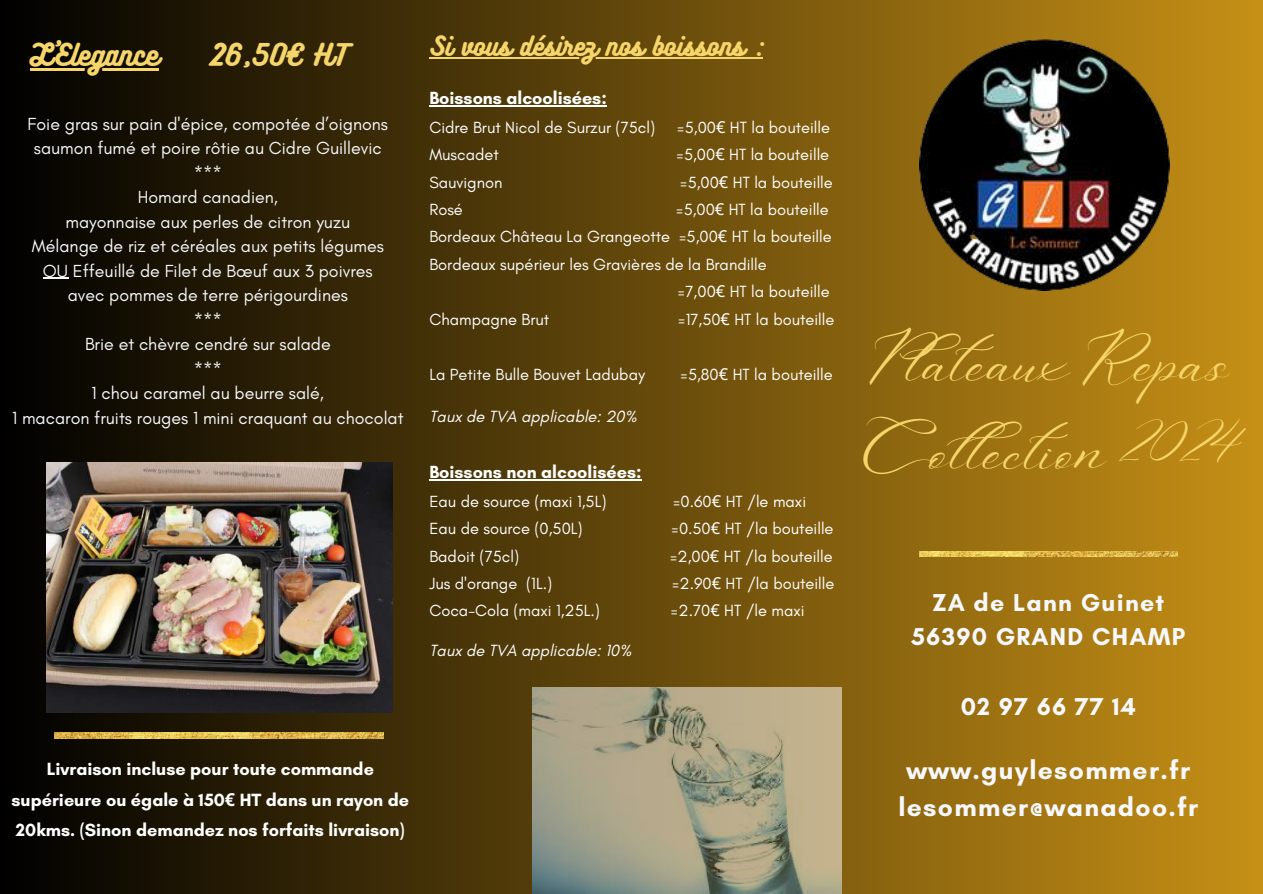
<style>
.page{position:relative;width:1263px;height:894px;background:#fff}
.page>*{position:absolute;margin:0;border:0;box-sizing:border-box;transform-origin:0 0}
.t1{font:34.95px "Aniyah";color:#f6d66a}
.t2{font:27px "Bukhari Script";color:#f6d66a}
.t3{font:700 26.4px/36px "Glacial Indifference";letter-spacing:.05em;color:#f6f8fc;text-align:center}
.t4{font:700 24.9px/34.8px "Glacial Indifference";letter-spacing:.05em;color:#f6f8fc;text-align:center}
.t5{font:23.85px "Bukhari Script";color:#f6d66a}
.t6{font:700 18px/30.3px "Glacial Indifference";color:#fff;text-align:center}
.t7{font:17.85px/24.5px "Glacial Indifference";color:#f6f8fc;text-align:center}
.t8{font:16.5px "Glacial Indifference";color:#fff}
.t9{font:italic 16.5px "Glacial Indifference";color:#fff}
.s1{font-family:"Noto Sans"}
</style>
<div class="page">
<div style="left:0;top:0;width:1263px;height:893px;background:linear-gradient(to right,#010101,#c69016)"></div>
<img style="left:919px;top:551px;width:259px;height:5px">
<img style="left:54px;top:732px;width:330px;height:6px">
<img style="left:919px;top:39px;width:251px;height:251px">
<svg style="left:43px;top:278px;width:25px;height:1px"></svg>
<img style="left:47px;top:462px;width:345px;height:249px">
<img style="left:532px;top:687px;width:309px;height:206px">
<hr style="left:429px;top:57px;width:334px;height:2px;background:#f6d66a">
<hr style="left:429px;top:105px;width:178px;height:1px;background:#fff">
<hr style="left:429px;top:479px;width:213px;height:1px;background:#fff">
<hr style="left:30px;top:69px;width:129px;height:2px;background:#f6d66a">
<h2 class="t2" style="left:30px;top:37px;width:130px">L'Elegance</h2>
<h2 class="t2" style="left:210px;top:37px;width:141px">26,50€ HT</h2>
<p class="t7" style="left:12px;top:111px;width:393px">Foie gras sur pain d'épice, compotée d’oignons saumon fumé et poire rôtie au Cidre Guillevic<br>***<br>Homard canadien,<br>mayonnaise aux perles de citron yuzu<br>Mélange de riz et céréales aux petits légumes<br>OU Effeuillé de Filet de Bœuf aux 3 poivres<br>avec pommes de terre périgourdines<br>***<br>Brie et chèvre cendré sur salade<br>***<br>1 chou caramel au beurre salé,<br>1 macaron fruits rouges 1 mini craquant au chocolat</p>
<h3 class="t5" style="left:429px;top:30px;width:335px">Si vous désirez nos boissons :</h3>
<p class="t6" style="left:429px;top:82px;width:179px">Boissons alcoolisées:</p>
<p class="t8" style="left:429px;top:117px;width:227px">Cidre Brut Nicol de Surzur (75cl)</p>
<p class="t8" style="left:677px;top:117px;width:154px">=5,00<span class="s1">€</span> HT la bouteille</p>
<p class="t8" style="left:429px;top:144px;width:71px">Muscadet</p>
<p class="t8" style="left:676px;top:144px;width:154px">=5,00<span class="s1">€</span> HT la bouteille</p>
<p class="t8" style="left:429px;top:172px;width:75px">Sauvignon</p>
<p class="t8" style="left:680px;top:172px;width:154px">=5,00<span class="s1">€</span> HT la bouteille</p>
<p class="t8" style="left:429px;top:199px;width:35px">Rosé</p>
<p class="t8" style="left:676px;top:199px;width:154px">=5,00<span class="s1">€</span> HT la bouteille</p>
<p class="t8" style="left:429px;top:227px;width:404px">Bordeaux Château La Grangeotte =5,00<span class="s1">€</span> HT la bouteille</p>
<p class="t8" style="left:429px;top:254px;width:339px">Bordeaux supérieur les Gravières de la Brandille</p>
<p class="t8" style="left:678px;top:281px;width:153px">=7,00<span class="s1">€</span> HT la bouteille</p>
<p class="t8" style="left:429px;top:309px;width:121px">Champagne Brut</p>
<p class="t8" style="left:678px;top:309px;width:158px">=17,50<span class="s1">€</span> HT la bouteille</p>
<p class="t8" style="left:429px;top:364px;width:217px">La Petite Bulle Bouvet Ladubay</p>
<p class="t8" style="left:681px;top:364px;width:154px">=5,80<span class="s1">€</span> HT la bouteille</p>
<p class="t9" style="left:429px;top:406px;width:209px">Taux de TVA applicable: 20%</p>
<p class="t6" style="left:429px;top:456px;width:214px">Boissons non alcoolisées:</p>
<p class="t8" style="left:429px;top:491px;width:179px">Eau de source (maxi 1,5L)</p>
<p class="t8" style="left:673px;top:491px;width:135px">=0.60<span class="s1">€</span> HT /le maxi</p>
<p class="t8" style="left:429px;top:518px;width:155px">Eau de source (0,50L)</p>
<p class="t8" style="left:671px;top:518px;width:164px">=0.50<span class="s1">€</span> HT /la bouteille</p>
<p class="t8" style="left:429px;top:545px;width:91px">Badoit (75cl)</p>
<p class="t8" style="left:670px;top:545px;width:164px">=2,00<span class="s1">€</span> HT /la bouteille</p>
<p class="t8" style="left:429px;top:573px;width:124px">Jus d'orange (1L.)</p>
<p class="t8" style="left:672px;top:573px;width:164px">=2.90<span class="s1">€</span> HT /la bouteille</p>
<p class="t8" style="left:429px;top:600px;width:172px">Coca-Cola (maxi 1,25L.)</p>
<p class="t8" style="left:671px;top:600px;width:135px">=2.70<span class="s1">€</span> HT /le maxi</p>
<p class="t9" style="left:429px;top:640px;width:203px">Taux de TVA applicable: 10%</p>
<p class="t6" style="left:12px;top:753px;width:399px">Livraison incluse pour toute commande supérieure ou égale à 150<span class="s1">€</span> HT dans un rayon de<br>20kms. (Sinon demandez nos forfaits livraison)</p>
<h1 class="t1" style="left:867px;top:350px;width:363px">Plateaux Repas</h1>
<h1 class="t1" style="left:863px;top:438px;width:373px">Colection 2024</h1>
<h3 class="t4" style="left:911px;top:584px;width:275px">ZA de Lann Guinet<br>56390 GRAND CHAMP</h3>
<h3 class="t4" style="left:961px;top:689px;width:177px">02 97 66 77 14</h3>
<h3 class="t3" style="left:898px;top:752px;width:301px">www.guylesommer.fr lesommer@wanadoo.fr</h3>
</div>
